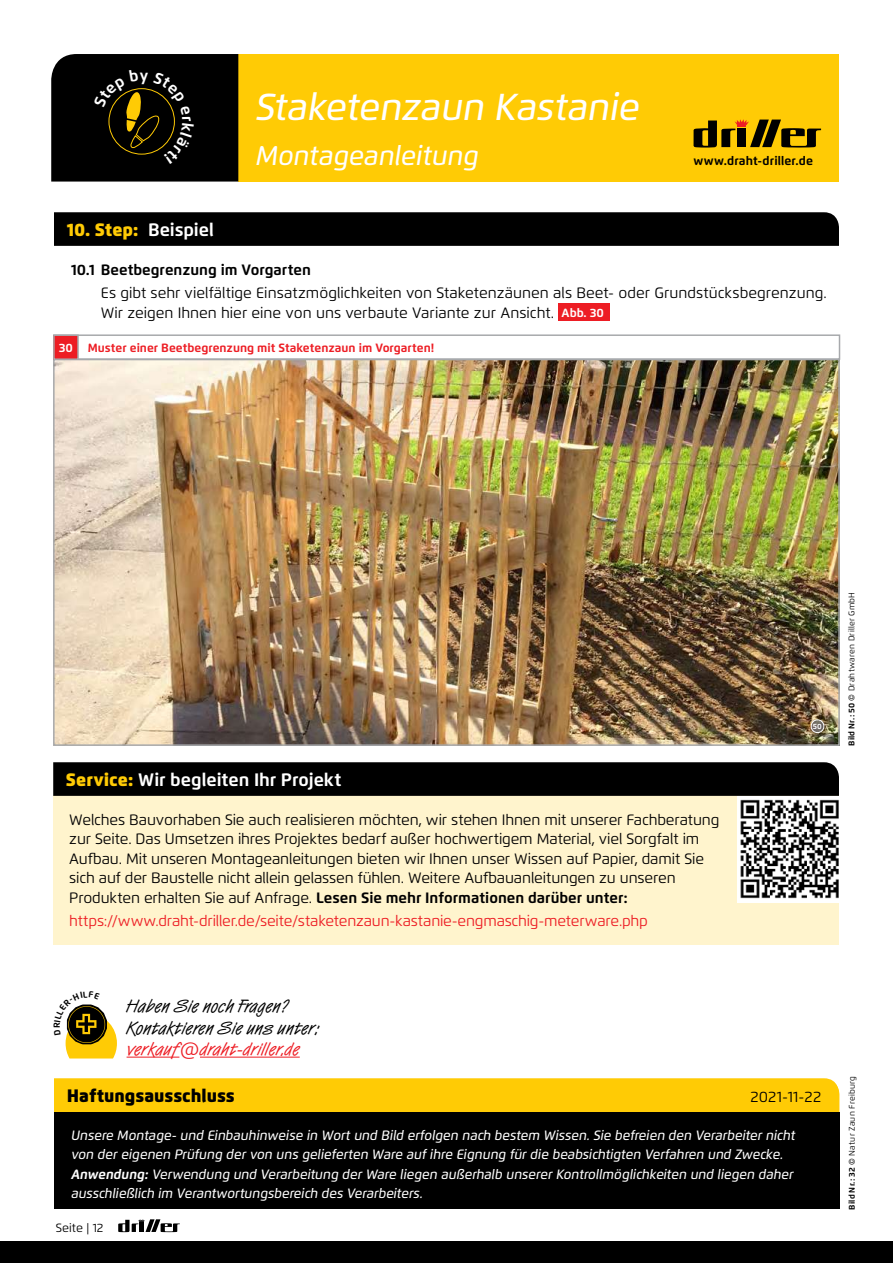
<style>
.page{position:relative;width:893px;height:1263px;background:#fff}
.page>*{position:absolute;margin:0;border:0;box-sizing:border-box;transform-origin:0 0}
.t1{font:italic 500 37.5px "Flexo";letter-spacing:-.005em;color:#fff}
.t2{font:italic 500 27px "Flexo";letter-spacing:-.005em;color:#fff}
.t3{font:19.2px/21.6px "Van Dijk SBOP";color:#000}
.t4{font:19.2px "Van Dijk SBOP";color:#ed1d24}
.t5{font:700 18px "Flexo";color:#fff}
.t6{font:900 18px "Flexo";letter-spacing:-.005em;color:#000}
.t7{font:900 18px "Flexo";letter-spacing:-.005em;color:#ffcb05}
.t8{font:15px/19.5px "Flexo";letter-spacing:-.01em;color:#000}
.t9{font:15px "Flexo";letter-spacing:-.015em;color:#ed1d24}
.t10{font:700 15px "Flexo";color:#000}
.t11{font:italic 500 13.5px/19.5px "Flexo";color:#fff}
.t12{font:700 12.15px "Flexo";letter-spacing:.01em;color:#000}
.t13{font:700 12px "Flexo";color:#ed1d24}
.t14{font:12px "Flexo";color:#000}
.t15{font:8.25px "Flexo";letter-spacing:.03em;color:#000}
.t16{font:700 7.5px "Flexo";color:#fff}
.s1{font-weight:700;color:#fff}
.s2{font-weight:700;font-size:12px;color:#fff}
.s3{color:#fff}
.s4{font-weight:900;color:#ffcb05}
.s5{font-weight:700}
.s6{font-weight:500;font-style:italic}
</style>
<div class="page">
<div style="left:0;top:1241px;width:893px;height:22px;background:#000"></div>
<div style="left:238px;top:54px;width:601px;height:128px;background:#ffcb05"></div>
<svg style="left:693px;top:119px;width:128px;height:29px"></svg>
<svg style="left:118px;top:1219px;width:62px;height:13px"></svg>
<img style="left:56px;top:362px;width:781px;height:381px">
<div style="left:53px;top:359px;width:787px;height:387px;border:2px solid #a7a9ac"></div>
<div style="left:54px;top:212px;width:785px;height:34px;background:#000"></div>
<div style="left:558px;top:304px;width:51px;height:17px;background:#ed1d24"></div>
<svg style="left:810px;top:719px;width:15px;height:14px"></svg>
<div style="left:54px;top:1078px;width:785px;height:34px;background:#ffcb05"></div>
<div style="left:54px;top:1112px;width:785px;height:97px;background:#000"></div>
<hr style="left:127px;top:1057px;width:52px;height:1px;background:#ed1d24">
<hr style="left:200px;top:1057px;width:100px;height:1px;background:#ed1d24">
<div style="left:53px;top:796px;width:786px;height:149px;background:#fff4cd"></div>
<div style="left:53px;top:762px;width:786px;height:34px;background:#000"></div>
<img style="left:737px;top:796px;width:102px;height:106px">
<div style="left:53px;top:334px;width:787px;height:26px;border:2px solid #a7a9ac"></div>
<div style="left:54px;top:335px;width:24px;height:24px;background:#ed1d24"></div>
<div style="left:53px;top:334px;width:26px;height:26px;border:2px solid #a7a9ac"></div>
<div style="left:51px;top:54px;width:187px;height:128px;background:#000"></div>
<svg style="left:65px;top:1004px;width:52px;height:54px"></svg>
<h1 class="t1" style="left:255px;top:84px;width:386px">Staketenzaun Kastanie</h1>
<h2 class="t2" style="left:255px;top:139px;width:225px">Montageanleitung</h2>
<p class="t12" style="left:693px;top:153px;width:121px">www.draht-driller.de</p>
<p class="t7" style="left:67px;top:219px;width:149px">10. Step: <span class="s1">Beispiel</span></p>
<p class="t10" style="left:71px;top:260px;width:241px">10.1 Beetbegrenzung im Vorgarten</p>
<p class="t8" style="left:101px;top:283px;width:727px">Es gibt sehr vielfältige Einsatzmöglichkeiten von Staketenzäunen als Beet- oder Grundstücksbegrenzung.<br>Wir zeigen Ihnen hier eine von uns verbaute Variante zur Ansicht. <span class="s2">Abb. 30</span></p>
<p class="t13" style="left:59px;top:340px;width:377px"><span class="s3">30</span> Muster einer Beetbegrenzung mit Staketenzaun im Vorgarten!</p>
<p class="t5" style="left:66px;top:769px;width:277px"><span class="s4">Service:</span> Wir begleiten Ihr Projekt</p>
<p class="t8" style="left:69px;top:810px;width:652px">Welches Bauvorhaben Sie auch realisieren möchten, wir stehen Ihnen mit unserer Fachberatung zur Seite. Das Umsetzen ihres Projektes bedarf außer hochwertigem Material, viel Sorgfalt im Aufbau. Mit unseren Montageanleitungen bieten wir Ihnen unser Wissen auf Papier, damit Sie sich auf der Baustelle nicht allein gelassen fühlen. Weitere Aufbauanleitungen zu unseren Produkten erhalten Sie auf Anfrage. <span class="s5">Lesen Sie mehr Informationen darüber unter:</span></p>
<p class="t9" style="left:69px;top:912px;width:580px">https://www.draht-driller.de/seite/staketenzaun-kastanie-engmaschig-meterware.php</p>
<p class="t16" style="left:813px;top:721px;width:10px">50</p>
<p class="t15" style="left:846px;top:746px;width:156px;rotate:-90deg"><span class="s5">Bild Nr.: 50</span> <span class="s6">©</span> Drahtwaren Driller GmbH</p>
<p class="t3" style="left:127px;top:996px;width:194px">Haben Sie noch Fragen?<br>Kontaktieren Sie uns unter:</p>
<p class="t4" style="left:127px;top:1039px;width:175px">verkauf@draht-driller.de</p>
<p class="t6" style="left:67px;top:1086px;width:170px">Haftungsausschluss</p>
<p class="t11" style="left:71px;top:1125px;width:726px">Unsere Montage- und Einbauhinweise in Wort und Bild erfolgen nach bestem Wissen. Sie befreien den Verarbeiter nicht von der eigenen Prüfung der von uns gelieferten Ware auf ihre Eignung für die beabsichtigten Verfahren und Zwecke.<br><span class="s5">Anwendung:</span> Verwendung und Verarbeitung der Ware liegen außerhalb unserer Kontrollmöglichkeiten und liegen daher ausschließlich im Verantwortungsbereich des Verarbeiters.</p>
<p class="t8" style="left:751px;top:1086px;width:72px">2021-11-22</p>
<p class="t14" style="left:56px;top:1220px;width:49px">Seite | 12</p>
<p class="t15" style="left:847px;top:1210px;width:135px;rotate:-90deg"><span class="s5">Bild Nr.: 32</span> <span class="s6">©</span> Natur Zaun Freiburg</p>
</div>
